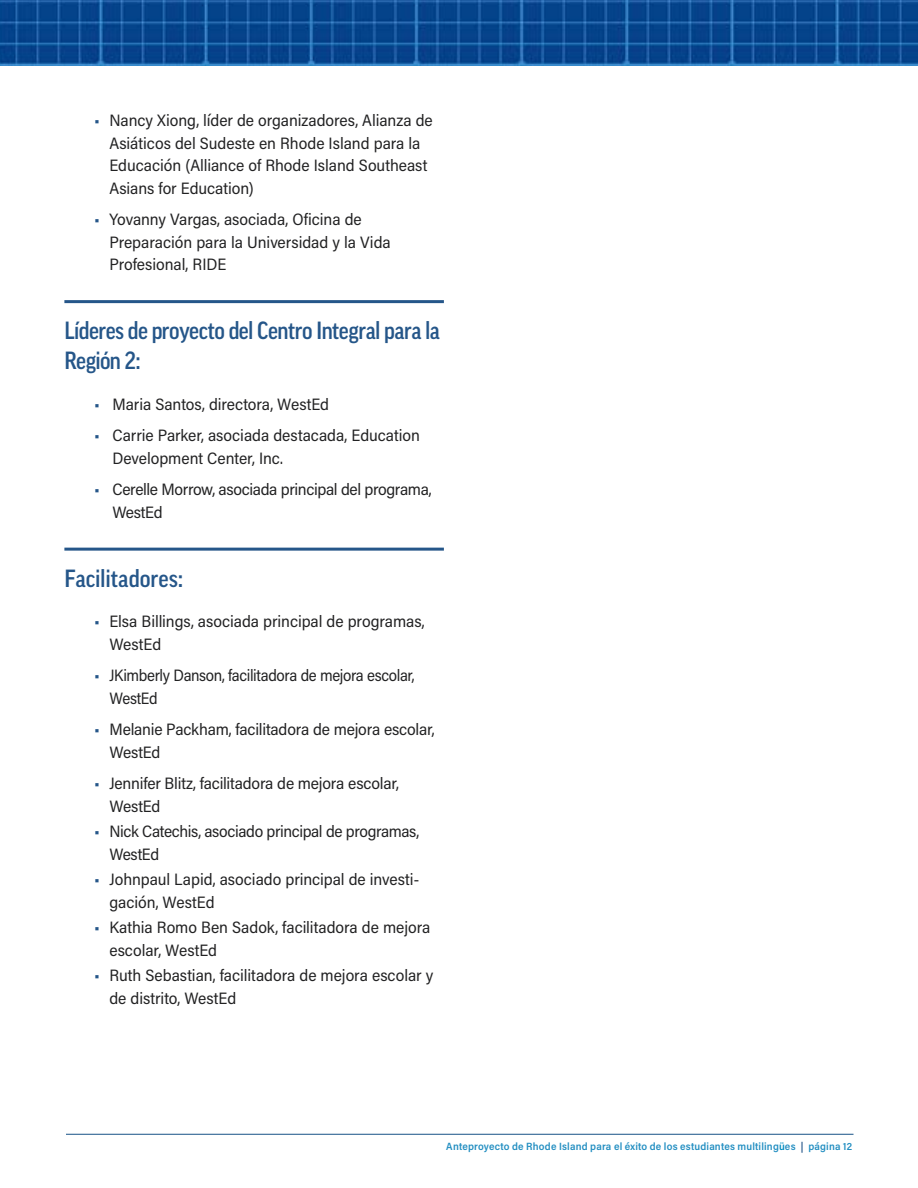
<style>
.page{position:relative;width:918px;height:1188px;background:#fff}
.page>*{position:absolute;margin:0;border:0;box-sizing:border-box;transform-origin:0 0}
.t1{font:500 24px/30px "Good Pro Narr";letter-spacing:-.02em;color:#255689}
.t2{font:500 24px "Good Pro Narr";color:#255689}
.t3{font:16.5px/22.5px "Acumin Pro Semi Cond";letter-spacing:-.005em;color:#222223}
.t4{font:16.5px/22.5px "Acumin Pro Semi Cond";letter-spacing:-.025em;color:#222223}
.t5{font:16.5px/22.5px "Acumin Pro Semi Cond";letter-spacing:-.005em;color:#222223;scale:.96 1}
.t6{font:600 10.5px "Acumin Pro Semi Cond";letter-spacing:.015em;color:#228ec1}
.s1{font-weight:700;color:#255689}
.s2{color:#008bbf}
.s3{color:#255689}
</style>
<div class="page">
<img style="left:0;top:0;width:918px;height:65px">
<hr style="left:66px;top:1134px;width:788px;height:1px;background:#175286">
<hr style="left:64px;top:300px;width:380px;height:3px;background:#255689">
<hr style="left:64px;top:548px;width:380px;height:3px;background:#255689">
<p class="t3" style="left:109px;top:108px;width:325px;text-indent:-15px"><span class="s1">•</span> Nancy Xiong, líder de organizadores, Alianza de Asiáticos del Sudeste en Rhode Island para la Educación (Alliance of Rhode Island Southeast Asians for Education)</p>
<p class="t3" style="left:109px;top:207px;width:283px;text-indent:-15px"><span class="s1">•</span> Yovanny Vargas, asociada, Oficina de<br>Preparación para la Universidad y la Vida<br>Profesional, RIDE</p>
<h1 class="t1" style="left:64px;top:316px;width:377px">Líderes de proyecto del Centro Integral para la<br>Región 2:</h1>
<p class="t3" style="left:94px;top:392px;width:236px"><span class="s1">•</span> Maria Santos, directora, WestEd</p>
<p class="t3" style="left:112px;top:423px;width:309px;text-indent:-18px"><span class="s1">•</span> Carrie Parker, asociada destacada, Education<br>Development Center, Inc.</p>
<p class="t4" style="left:112px;top:477px;width:321px;text-indent:-18px"><span class="s1">•</span> Cerelle Morrow, asociada principal del programa,<br>WestEd</p>
<h1 class="t2" style="left:64px;top:564px;width:120px">Facilitadores:</h1>
<p class="t3" style="left:109px;top:609px;width:317px;text-indent:-15px"><span class="s1">•</span> Elsa Billings, asociada principal de programas,<br>WestEd</p>
<p class="t5" style="left:109px;top:663px;width:319px;text-indent:-15px"><span class="s1">•</span> JKimberly Danson, facilitadora de mejora escolar,<br>WestEd</p>
<p class="t3" style="left:109px;top:717px;width:327px;text-indent:-15px"><span class="s1">•</span> Melanie Packham, facilitadora de mejora escolar,<br>WestEd</p>
<p class="t3" style="left:109px;top:771px;width:291px;text-indent:-15px"><span class="s1">•</span> Jennifer Blitz, facilitadora de mejora escolar,<br>WestEd</p>
<p class="t4" style="left:109px;top:819px;width:311px;text-indent:-15px"><span class="s1">•</span> Nick Catechis, asociado principal de programas,<br>WestEd</p>
<p class="t3" style="left:109px;top:867px;width:311px;text-indent:-15px"><span class="s1">•</span> Johnpaul Lapid, asociado principal de investi&shy;gación, WestEd</p>
<p class="t3" style="left:109px;top:915px;width:323px;text-indent:-15px"><span class="s1">•</span> Kathia Romo Ben Sadok, facilitadora de mejora escolar, WestEd</p>
<p class="t3" style="left:109px;top:963px;width:325px;text-indent:-15px"><span class="s1">•</span> Ruth Sebastian, facilitadora de mejora escolar y de distrito, WestEd</p>
<p class="t6" style="left:446px;top:1139px;width:407px">Anteproyecto de Rhode Island para el éxito de los estudiantes multiling<span class="s2">ü</span>es <span class="s3">|</span> página 12</p>
</div>
